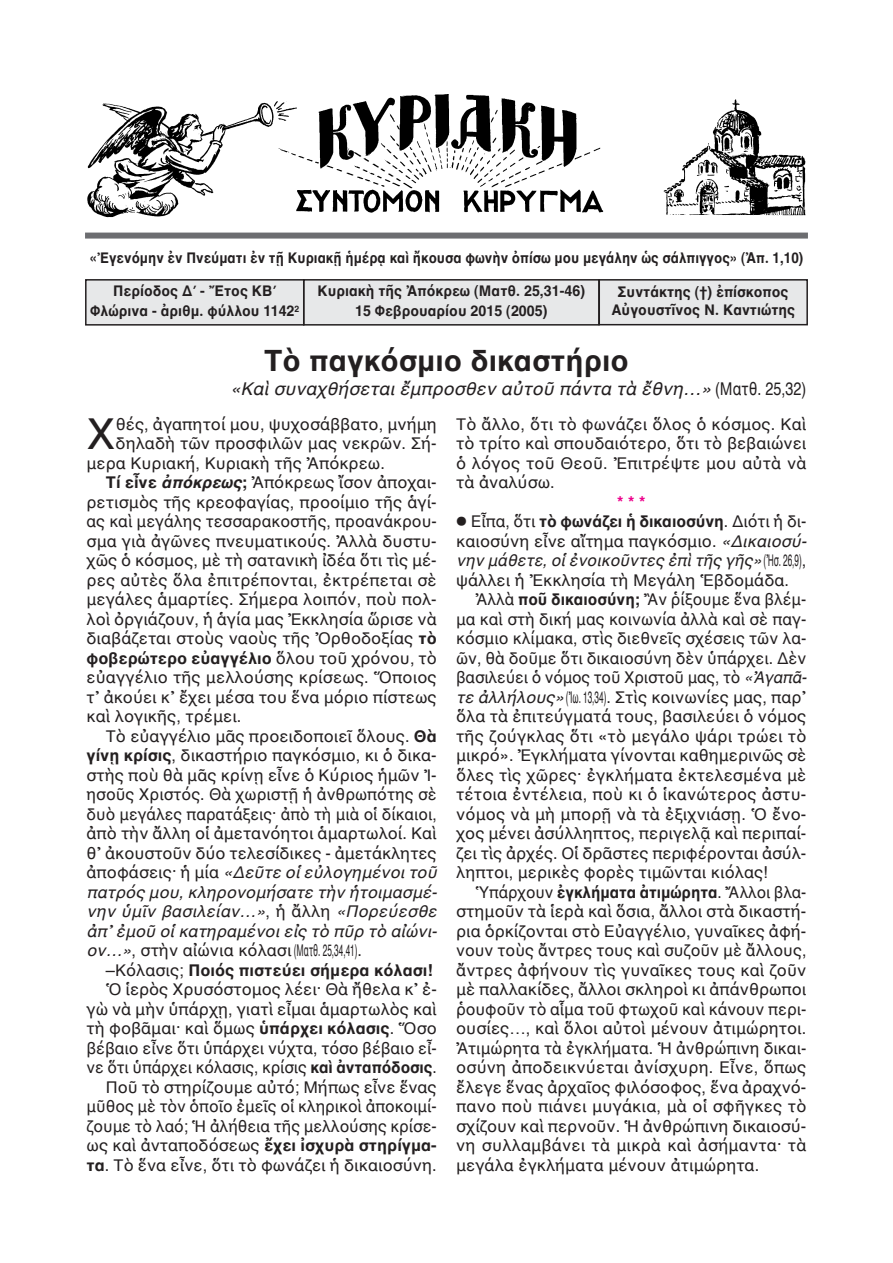
<style>
.page{position:relative;width:893px;height:1263px;background:#fff}
.page>*{position:absolute;margin:0;border:0;box-sizing:border-box;transform-origin:0 0}
.t1{font:43.5px "AL Helvetica";color:#231f20}
.t2{font:700 30px "AL Helvetica";color:#231f20}
.t3{font:italic 18px "AL Helvetica";color:#231f20}
.t4{font:16.5px/19.5px "AL Helvetica";color:#231f20;text-align:justify}
.t5{font:16.5px/19.5px "AL Helvetica";color:#231f20;text-align:justify;scale:.95 1}
.t6{font:16.5px/19.5px "AL Helvetica";color:#231f20;text-align:justify;scale:.94 1}
.t7{font:italic 16.5px "AL Helvetica";color:#231f20}
.t8{font:700 16.5px "AL Helvetica";color:#231f20}
.t9{font:16.5px "AL Helvetica";color:#231f20;scale:.96 1}
.t10{font:700 15px/19.5px "AL Helvetica";color:#231f20;text-align:center;scale:.95 1}
.t11{font:700 15px "AL Helvetica";color:#231f20;scale:.9 1}
.s1{font-style:normal}
.s2{font-weight:700}
.s3{font-weight:700;font-style:italic}
.s4{font-weight:400}
.s5{font-style:italic}
.s6{font-weight:700;color:#ed028c}
</style>
<div class="page">
<div style="left:304px;top:280px;width:295px;height:45px;background:#e7e8e9"></div>
<div style="left:303px;top:279px;width:297px;height:47px;border:2px solid #231f20"></div>
<div style="left:87px;top:281px;width:216px;height:43px;background:#e7e8e9"></div>
<div style="left:85px;top:279px;width:219px;height:47px;border:2px solid #231f20"></div>
<div style="left:600px;top:281px;width:206px;height:43px;background:#e7e8e9"></div>
<div style="left:598px;top:279px;width:210px;height:46px;border:2px solid #231f20"></div>
<div style="left:85px;top:233px;width:723px;height:6px;background:#6c6d70"></div>
<img style="left:87px;top:94px;width:719px;height:124px">
<p class="t11" style="left:90px;top:249px;width:794px">«Ἐγενόμην ἐν Πνεύματι ἐν τῇ Κυριακῇ ἡμέρᾳ καὶ ἤκουσα φωνὴν ὀπίσω μου μεγάλην ὡς σάλπιγγος» (Ἀπ. 1,10)</p>
<p class="t10" style="left:317px;top:281px;width:283px">Κυριακὴ τῆς Ἀπόκρεω (Ματθ. 25,31-46)<br>15 Φεβρουαρίου 2015 (2005)</p>
<p class="t10" style="left:90px;top:281px;width:222px">Περίοδος Δ΄ - Ἔτος ΚΒ΄<br>Φλώρινα - ἀριθμ. φύλλου 1142<sup>2</sup></p>
<p class="t10" style="left:611px;top:283px;width:195px;line-height:18px">Συντάκτης (†) ἐπίσκοπος<br>Αὐγουστῖνος Ν. Καντιώτης</p>
<h2 class="t2" style="left:264px;top:342px;width:366px">Τὸ παγκόσμιο δικαστήριο</h2>
<p class="t3" style="left:230px;top:378px;width:577px">«Καὶ συναχθήσεται ἔμπροσθεν αὐτοῦ πάντα τὰ ἔθνη…» <span class="s1">(Ματθ. 25,32)</span></p>
<h1 class="t1" style="left:87px;top:408px;width:31px">Χ</h1>
<p class="t4" style="left:116px;top:414px;width:323px">θές, ἀγαπητοί μου, ψυχοσάββατο, μνήμη</p>
<p class="t4" style="left:116px;top:433px;width:323px">δηλαδὴ τῶν προσφιλῶν μας νεκρῶν. Σή-</p>
<p class="t4" style="left:87px;top:453px;width:300px">μερα Κυριακή, Κυριακὴ τῆς Ἀπόκρεω.</p>
<p class="t4" style="left:106px;top:472px;width:332px"><span class="s2">Τί εἶνε</span> <span class="s3">ἀπόκρεως</span><span class="s2">;</span> Ἀπόκρεως ἴσον ἀποχαι-</p>
<p class="t4" style="left:87px;top:492px;width:352px">ρετισμὸς τῆς κρεοφαγίας, προοίμιο τῆς ἁγί-</p>
<p class="t4" style="left:87px;top:511px;width:352px">ας καὶ μεγάλης τεσσαρακοστῆς, προανάκρου-</p>
<p class="t4" style="left:87px;top:531px;width:352px">σμα γιὰ ἀγῶνες πνευματικούς. Ἀλλὰ δυστυ-</p>
<p class="t4" style="left:87px;top:550px;width:352px">χῶς ὁ κόσμος, μὲ τὴ σατανικὴ ἰδέα ὅτι τὶς μέ-</p>
<p class="t4" style="left:87px;top:570px;width:352px">ρες αὐτὲς ὅλα ἐπιτρέπονται, ἐκτρέπεται σὲ</p>
<p class="t4" style="left:87px;top:589px;width:352px">μεγάλες ἁμαρτίες. Σήμερα λοιπόν, ποὺ πολ-</p>
<p class="t4" style="left:87px;top:609px;width:352px">λοὶ ὀργιάζουν, ἡ ἁγία μας Ἐκκλησία ὥρισε νὰ</p>
<p class="t4" style="left:87px;top:628px;width:352px">διαβάζεται στοὺς ναοὺς τῆς Ὀρθοδοξίας <span class="s2">τὸ</span></p>
<p class="t8" style="left:87px;top:648px;width:352px">φοβερώτερο εὐαγγέλιο <span class="s4">ὅλου τοῦ χρόνου, τὸ</span></p>
<p class="t4" style="left:87px;top:667px;width:352px">εὐαγγέλιο τῆς μελλούσης κρίσεως. Ὅποιος</p>
<p class="t4" style="left:87px;top:687px;width:352px">τ᾿ ἀκούει κ᾿ ἔχει μέσα του ἕνα μόριο πίστεως</p>
<p class="t4" style="left:87px;top:706px;width:156px">καὶ λογικῆς, τρέμει.</p>
<p class="t4" style="left:106px;top:726px;width:332px">Τὸ εὐαγγέλιο μᾶς προειδοποιεῖ ὅλους. <span class="s2">Θὰ</span></p>
<p class="t4" style="left:87px;top:745px;width:352px"><span class="s2">γίνῃ κρίσις</span>, δικαστήριο παγκόσμιο, κι ὁ δικα-</p>
<p class="t4" style="left:87px;top:765px;width:352px">στὴς ποὺ θὰ μᾶς κρίνῃ εἶνε ὁ Κύριος ἡμῶν Ἰ-</p>
<p class="t4" style="left:87px;top:784px;width:352px">ησοῦς Χριστός. Θὰ χωριστῇ ἡ ἀνθρωπότης σὲ</p>
<p class="t5" style="left:87px;top:804px;width:370px">δυὸ μεγάλες παρατάξεις· ἀπὸ τὴ μιὰ οἱ δίκαιοι,</p>
<p class="t4" style="left:87px;top:823px;width:352px">ἀπὸ τὴν ἄλλη οἱ ἀμετανόητοι ἁμαρτωλοί. Καὶ</p>
<p class="t4" style="left:87px;top:843px;width:352px">θ᾿ ἀκουστοῦν δύο τελεσίδικες - ἀμετάκλητες</p>
<p class="t7" style="left:87px;top:863px;width:352px"><span class="s1">ἀποφάσεις· ἡ μία</span> «Δεῦτε οἱ εὐλογημένοι τοῦ</p>
<p class="t7" style="left:87px;top:882px;width:352px">πατρός μου, κληρονομήσατε τὴν ἡτοιμασμέ-</p>
<p class="t7" style="left:87px;top:902px;width:352px">νην ὑμῖν βασιλείαν…»<span class="s1">, ἡ ἄλλη</span> «Πορεύεσθε</p>
<p class="t7" style="left:87px;top:921px;width:352px">ἀπ᾿ ἐμοῦ οἱ κατηραμένοι εἰς τὸ πῦρ τὸ αἰώνι-</p>
<p class="t4" style="left:87px;top:940px;width:277px"><span class="s5">ον…»</span>, στὴν αἰώνια κόλασι (Ματθ. 25,34,41).</p>
<p class="t8" style="left:106px;top:960px;width:329px"><span class="s4">–Κόλασις;</span> Ποιός πιστεύει σήμερα κόλασι!</p>
<p class="t4" style="left:106px;top:979px;width:332px">Ὁ ἱερὸς Χρυσόστομος λέει· Θὰ ἤθελα κ᾿ ἐ-</p>
<p class="t4" style="left:87px;top:999px;width:352px">γὼ νὰ μὴν ὑπάρχῃ, γιατὶ εἶμαι ἁμαρτωλὸς καὶ</p>
<p class="t4" style="left:87px;top:1018px;width:352px">τὴ φοβᾶμαι· καὶ ὅμως <span class="s2">ὑπάρχει κόλασις</span>. Ὅσο</p>
<p class="t4" style="left:87px;top:1038px;width:352px">βέβαιο εἶνε ὅτι ὑπάρχει νύχτα, τόσο βέβαιο εἶ-</p>
<p class="t5" style="left:87px;top:1057px;width:370px">νε ὅτι ὑπάρχει κόλασις, κρίσις <span class="s2">καὶ ἀνταπόδοσις</span>.</p>
<p class="t4" style="left:106px;top:1077px;width:332px">Ποῦ τὸ στηρίζουμε αὐτό; Μήπως εἶνε ἕνας</p>
<p class="t9" style="left:87px;top:1097px;width:366px">μῦθος μὲ τὸν ὁποῖο ἐμεῖς οἱ κληρικοὶ ἀποκοιμί-</p>
<p class="t9" style="left:87px;top:1116px;width:366px">ζουμε τὸ λαό; Ἡ ἀλήθεια τῆς μελλούσης κρίσε-</p>
<p class="t8" style="left:87px;top:1135px;width:352px"><span class="s4">ως καὶ ἀνταποδόσεως</span> ἔχει ἰσχυρὰ στηρίγμα-</p>
<p class="t4" style="left:87px;top:1155px;width:352px"><span class="s2">τα</span>. Τὸ ἕνα εἶνε, ὅτι τὸ φωνάζει ἡ δικαιοσύνη.</p>
<p class="t4" style="left:456px;top:414px;width:352px">Τὸ ἄλλο, ὅτι τὸ φωνάζει ὅλος ὁ κόσμος. Καὶ τὸ τρίτο καὶ σπουδαιότερο, ὅτι τὸ βεβαιώνει ὁ λόγος τοῦ Θεοῦ. Ἐπιτρέψτε μου αὐτὰ νὰ τὰ ἀναλύσω.</p>
<p class="t4" style="left:456px;top:492px;width:352px;text-align:left;text-indent:161px"><span class="s6">***<br></span>⃝ Εἶπα, ὅτι <span class="s2">τὸ φωνάζει ἡ δικαιοσύνη</span>. Διότι ἡ δι&shy;καιοσύνη εἶνε αἴτημα παγκόσμιο. <span class="s5">«Δικαιοσύ&shy;νην μάθετε, οἱ ἐνοικοῦντες ἐπὶ τῆς γῆς»</span>(Ἠσ. 26,9), ψάλλει ἡ Ἐκκλησία τὴ Μεγάλη Ἑβδομάδα.</p>
<p class="t5" style="left:456px;top:589px;width:371px;text-indent:19px">Ἀλλὰ <span class="s2">ποῦ δικαιοσύνη;</span> Ἂν ῥίξουμε ἕνα βλέμ&shy;μα καὶ στὴ δική μας κοινωνία ἀλλὰ καὶ σὲ παγ&shy;κόσμιο κλίμακα, στὶς διεθνεῖς σχέσεις τῶν λα&shy;ῶν, θὰ δοῦμε ὅτι δικαιοσύνη δὲν ὑπάρχει. Δὲν βασιλεύει ὁ νόμος τοῦ Χριστοῦ μας, τὸ <span class="s5">«Ἀγαπᾶ&shy;τε ἀλλήλους»</span>(Ἰω. 13,34). Στὶς κοινωνίες μας, παρ᾿ ὅλα τὰ ἐπιτεύγματά τους, βασιλεύει ὁ νόμος τῆς ζούγκλας ὅτι «τὸ μεγάλο ψάρι τρώει τὸ μικρό». Ἐγκλήματα γίνονται καθημερινῶς σὲ ὅλες τὶς χῶρες· ἐγκλήματα ἐκτελεσμένα μὲ τέτοια ἐντέλεια, ποὺ κι ὁ ἱκανώτερος ἀστυ&shy;νόμος νὰ μὴ μπορῇ νὰ τὰ ἐξιχνιάσῃ. Ὁ ἔνο&shy;χος μένει ἀσύλληπτος, περιγελᾷ καὶ περιπαί&shy;ζει τὶς ἀρχές. Οἱ δρᾶστες περιφέρονται ἀσύλ&shy;ληπτοι, μερικὲς φορὲς τιμῶνται κιόλας!</p>
<p class="t6" style="left:456px;top:882px;width:374px;text-indent:19px">Ὑπάρχουν <span class="s2">ἐγκλήματα ἀτιμώρητα</span>. Ἄλλοι βλα&shy;στημοῦν τὰ ἱερὰ καὶ ὅσια, ἄλλοι στὰ δικαστή&shy;ρια ὁρκίζονται στὸ Εὐαγγέλιο, γυναῖκες ἀφή&shy;νουν τοὺς ἄντρες τους καὶ συζοῦν μὲ ἄλλους, ἄντρες ἀφήνουν τὶς γυναῖκες τους καὶ ζοῦν μὲ παλλακίδες, ἄλλοι σκληροὶ κι ἀπάνθρωποι ῥουφοῦν τὸ αἷμα τοῦ φτωχοῦ καὶ κάνουν περι&shy;ουσίες…, καὶ ὅλοι αὐτοὶ μένουν ἀτιμώρητοι.<br>Ἀτιμώρητα τὰ ἐγκλήματα. Ἡ ἀνθρώπινη δικαι&shy;οσύνη ἀποδεικνύεται ἀνίσχυρη. Εἶνε, ὅπως ἔλεγε ἕνας ἀρχαῖος φιλόσοφος, ἕνα ἀραχνό&shy;πανο ποὺ πιάνει μυγάκια, μὰ οἱ σφῆγκες τὸ σχίζουν καὶ περνοῦν. Ἡ ἀνθρώπινη δικαιοσύ&shy;νη συλλαμβάνει τὰ μικρὰ καὶ ἀσήμαντα· τὰ μεγάλα ἐγκλήματα μένουν ἀτιμώρητα.</p>
</div>
